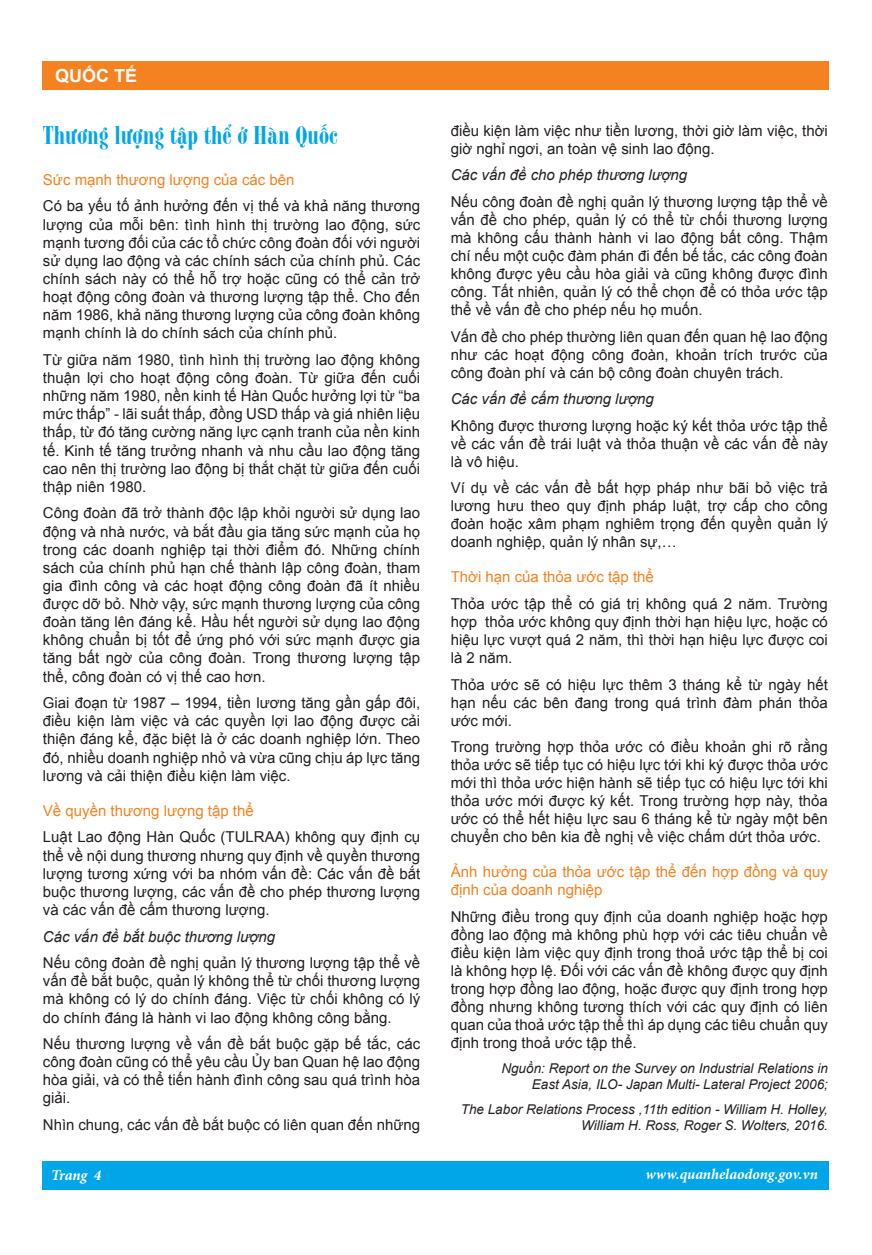
<style>
.page{position:relative;width:872px;height:1255px;background:#fff}
.page>*{position:absolute;margin:0;border:0;box-sizing:border-box;transform-origin:0 0}
.Tit{font:24px "UVN Mot Moi";color:#00a6e8;scale:1.25 1}
.t1{font:700 18px "Arial";color:#fff}
.noi_dung{font:15px/18.1px "Arial";color:#231f20;text-align:justify}
.tit1{font:15px/18px "Arial";color:#f58220}
.noi_dung-2{font:italic 15px "Arial";color:#231f20}
.t2{font:italic 700 15px "Minion Pro";letter-spacing:-.005em;color:#fff}
.noi_dung-3{font:italic 13.5px/16.2px "Arial";color:#231f20;text-align:right}
</style>
<div class="page">
<div style="left:43px;top:61px;width:786px;height:29px;background:#f58220"></div>
<div style="left:43px;top:1161px;width:786px;height:28px;background:#00a6e8"></div>
<p class="t1" style="left:55px;top:64px;width:84px">QUỐC TẾ</p>
<p class="Tit" style="left:43px;top:119px;width:237px">Thương lượng tập thể ở Hàn Quốc</p>
<p class="tit1" style="left:43px;top:171px;width:253px">Sức mạnh thương lượng của các bên</p>
<p class="noi_dung" style="left:43px;top:197px;width:379px">Có ba yếu tố ảnh hưởng đến vị thế và khả năng thương lượng của mỗi bên: tình hình thị trường lao động, sức mạnh tương đối của các tổ chức công đoàn đối với người sử dụng lao động và các chính sách của chính phủ. Các chính sách này có thể hỗ trợ hoặc cũng có thể cản trở hoạt động công đoàn và thương lượng tập thể. Cho đến năm 1986, khả năng thương lượng của công đoàn không mạnh chính là do chính sách của chính phủ.</p>
<p class="noi_dung" style="left:43px;top:351px;width:379px">Từ giữa năm 1980, tình hình thị trường lao động không thuận lợi cho hoạt động công đoàn. Từ giữa đến cuối những năm 1980, nền kinh tế Hàn Quốc hưởng lợi từ “ba mức thấp” - lãi suất thấp, đồng USD thấp và giá nhiên liệu thấp, từ đó tăng cường năng lực cạnh tranh của nền kinh tế. Kinh tế tăng trưởng nhanh và nhu cầu lao động tăng cao nên thị trường lao động bị thắt chặt từ giữa đến cuối thập niên 1980.</p>
<p class="noi_dung" style="left:43px;top:504px;width:379px">Công đoàn đã trở thành độc lập khỏi người sử dụng lao động và nhà nước, và bắt đầu gia tăng sức mạnh của họ trong các doanh nghiệp tại thời điểm đó. Những chính sách của chính phủ hạn chế thành lập công đoàn, tham gia đình công và các hoạt động công đoàn đã ít nhiều được dỡ bỏ. Nhờ vậy, sức mạnh thương lượng của công đoàn tăng lên đáng kể. Hầu hết người sử dụng lao động không chuẩn bị tốt để ứng phó với sức mạnh được gia tăng bất ngờ của công đoàn. Trong thương lượng tập thể, công đoàn có vị thế cao hơn.</p>
<p class="noi_dung" style="left:43px;top:694px;width:379px">Giai đoạn từ 1987 – 1994, tiền lương tăng gần gấp đôi, điều kiện làm việc và các quyền lợi lao động được cải thiện đáng kể, đặc biệt là ở các doanh nghiệp lớn. Theo đó, nhiều doanh nghiệp nhỏ và vừa cũng chịu áp lực tăng lương và cải thiện điều kiện làm việc.</p>
<p class="tit1" style="left:43px;top:801px;width:212px">Về quyền thương lượng tập thể</p>
<p class="noi_dung" style="left:43px;top:828px;width:379px">Luật Lao động Hàn Quốc (TULRAA) không quy định cụ thể về nội dung thương nhưng quy định về quyền thương lượng tương xứng với ba nhóm vấn đề: Các vấn đề bắt buộc thương lượng, các vấn đề cho phép thương lượng và các vấn đề cấm thương lượng.</p>
<p class="noi_dung-2" style="left:43px;top:926px;width:234px">Các vấn đề bắt buộc thương lượng</p>
<p class="noi_dung" style="left:43px;top:953px;width:379px">Nếu công đoàn đề nghị quản lý thương lượng tập thể về vấn đề bắt buộc, quản lý không thể từ chối thương lượng mà không có lý do chính đáng. Việc từ chối không có lý do chính đáng là hành vi lao động không công bằng.</p>
<p class="noi_dung" style="left:43px;top:1034px;width:379px">Nếu thương lượng về vấn đề bắt buộc gặp bế tắc, các công đoàn cũng có thể yêu cầu Ủy ban Quan hệ lao động hòa giải, và có thể tiến hành đình công sau quá trình hòa giải.</p>
<p class="noi_dung" style="left:43px;top:1115px;width:379px">Nhìn chung, các vấn đề bắt buộc có liên quan đến những</p>
<p class="t2" style="left:51px;top:1164px;width:52px">Trang 4</p>
<p class="noi_dung" style="left:451px;top:122px;width:379px">điều kiện làm việc như tiền lương, thời giờ làm việc, thời giờ nghỉ ngơi, an toàn vệ sinh lao động.</p>
<p class="noi_dung-2" style="left:451px;top:165px;width:238px">Các vấn đề cho phép thương lượng</p>
<p class="noi_dung" style="left:451px;top:193px;width:379px">Nếu công đoàn đề nghị quản lý thương lượng tập thể về vấn đề cho phép, quản lý có thể từ chối thương lượng mà không cấu thành hành vi lao động bất công. Thậm chí nếu một cuộc đàm phán đi đến bế tắc, các công đoàn không được yêu cầu hòa giải và cũng không được đình công. Tất nhiên, quản lý có thể chọn để có thỏa ước tập thể về vấn đề cho phép nếu họ muốn.</p>
<p class="noi_dung" style="left:451px;top:327px;width:379px">Vấn đề cho phép thường liên quan đến quan hệ lao động như các hoạt động công đoàn, khoản trích trước của công đoàn phí và cán bộ công đoàn chuyên trách.</p>
<p class="noi_dung-2" style="left:451px;top:389px;width:205px">Các vấn đề cấm thương lượng</p>
<p class="noi_dung" style="left:451px;top:416px;width:379px">Không được thương lượng hoặc ký kết thỏa ước tập thể về các vấn đề trái luật và thỏa thuận về các vấn đề này là vô hiệu.</p>
<p class="noi_dung" style="left:451px;top:479px;width:379px">Ví dụ về các vấn đề bất hợp pháp như bãi bỏ việc trả lương hưu theo quy định pháp luật, trợ cấp cho công đoàn hoặc xâm phạm nghiêm trọng đến quyền quản lý doanh nghiệp, quản lý nhân sự,…</p>
<p class="tit1" style="left:451px;top:568px;width:205px">Thời hạn của thỏa ước tập thể</p>
<p class="noi_dung" style="left:451px;top:595px;width:379px">Thỏa ước tập thể có giá trị không quá 2 năm. Trường hợp thỏa ước không quy định thời hạn hiệu lực, hoặc có hiệu lực vượt quá 2 năm, thì thời hạn hiệu lực được coi là 2 năm.</p>
<p class="noi_dung" style="left:451px;top:675px;width:379px">Thỏa ước sẽ có hiệu lực thêm 3 tháng kể từ ngày hết hạn nếu các bên đang trong quá trình đàm phán thỏa ước mới.</p>
<p class="noi_dung" style="left:451px;top:738px;width:379px">Trong trường hợp thỏa ước có điều khoản ghi rõ rằng thỏa ước sẽ tiếp tục có hiệu lực tới khi ký được thỏa ước mới thì thỏa ước hiện hành sẽ tiếp tục có hiệu lực tới khi thỏa ước mới được ký kết. Trong trường hợp này, thỏa ước có thể hết hiệu lực sau 6 tháng kể từ ngày một bên chuyển cho bên kia đề nghị về việc chấm dứt thỏa ước.</p>
<p class="tit1" style="left:451px;top:863px;width:379px">Ảnh hưởng của thỏa ước tập thể đến hợp đồng và quy định của doanh nghiệp</p>
<p class="noi_dung" style="left:451px;top:907px;width:379px">Những điều trong quy định của doanh nghiệp hoặc hợp đồng lao động mà không phù hợp với các tiêu chuẩn về điều kiện làm việc quy định trong thoả ước tập thể bị coi là không hợp lệ. Đối với các vấn đề không được quy định trong hợp đồng lao động, hoặc được quy định trong hợp đồng nhưng không tương thích với các quy định có liên quan của thoả ước tập thể thì áp dụng các tiêu chuẩn quy định trong thoả ước tập thể.</p>
<p class="noi_dung-3" style="left:501px;top:1060px;width:328px">Nguồn: Report on the Survey on Industrial Relations in<br>East Asia, ILO- Japan Multi- Lateral Project 2006;</p>
<p class="noi_dung-3" style="left:461px;top:1101px;width:369px">The Labor Relations Process ,11th edition - William H. Holley,<br>William H. Ross, Roger S. Wolters, 2016.</p>
<p class="t2" style="left:645px;top:1163px;width:174px">www.quanhelaodong.gov.vn</p>
</div>
